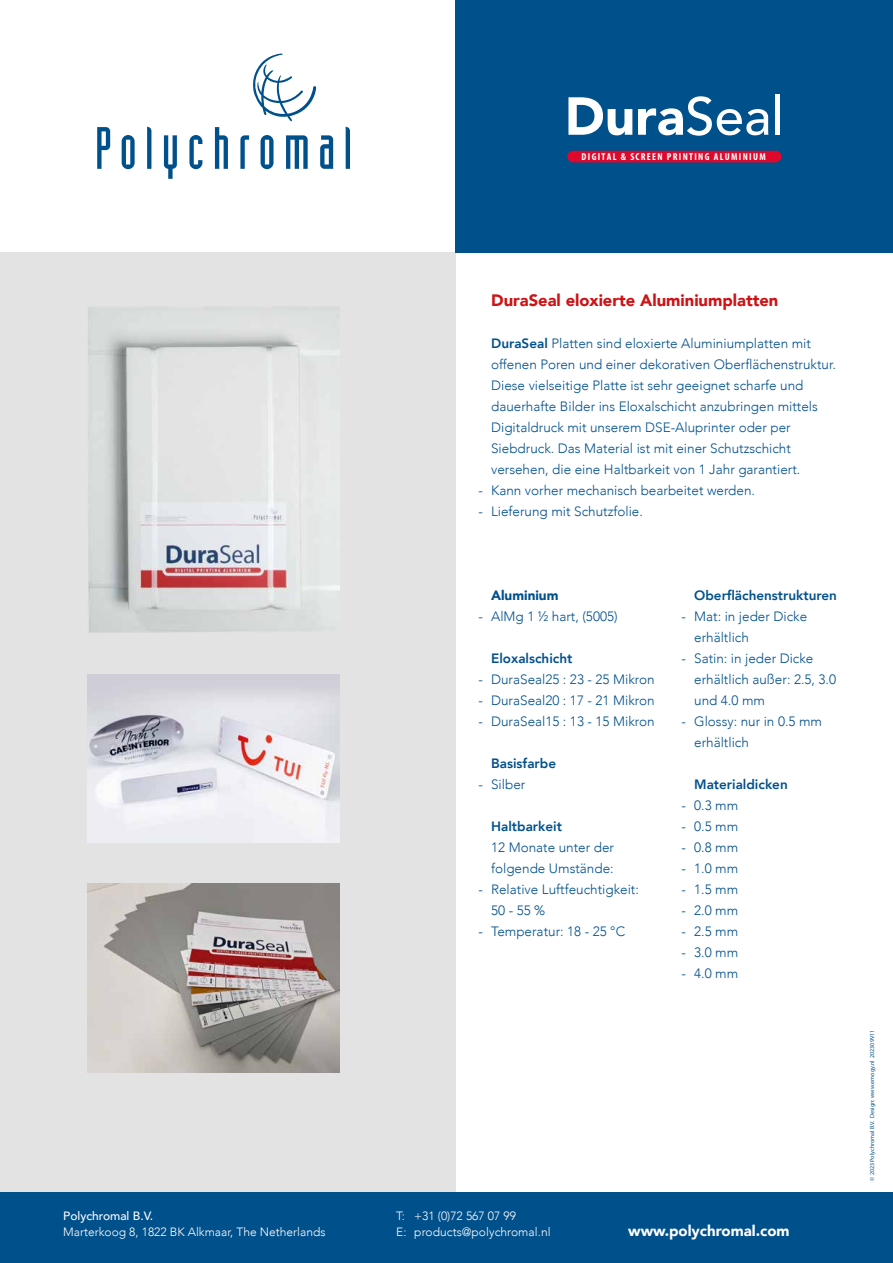
<style>
.page{position:relative;width:893px;height:1263px;background:#fff}
.page>*{position:absolute;margin:0;border:0;box-sizing:border-box;transform-origin:0 0}
.t1{font:900 16.5px "Avenir";color:#cd1316}
.t2{font:900 15px "Avenir";color:#fff}
.t3{font:300 13.5px/21px "Avenir";color:#00508c}
.t4{font:800 13.5px "Avenir";color:#00508c}
.t5{font:900 13.5px "Avenir";color:#00508c}
.t6{font:300 12px/16.5px "Avenir";color:#fff}
.t7{font:500 12px "Avenir";color:#fff}
.t8{font:700 condensed 10.05px "Myriad Pro";letter-spacing:.13em;color:#fff}
.t9{font:6px "Myriad Pro";color:#00508c}
.s1{font-weight:800}
</style>
<div class="page">
<div style="left:0;top:253px;width:456px;height:950px;background:#e3e3e3"></div>
<div style="left:456px;top:0;width:437px;height:253px;background:#00508c"></div>
<div style="left:0;top:1193px;width:893px;height:70px;background:#00508c"></div>
<svg style="left:164px;top:135px;width:13px;height:44px"></svg>
<svg style="left:97px;top:127px;width:13px;height:42px"></svg>
<svg style="left:122px;top:135px;width:13px;height:34px"></svg>
<svg style="left:147px;top:127px;width:4px;height:42px"></svg>
<svg style="left:189px;top:135px;width:13px;height:34px"></svg>
<svg style="left:215px;top:127px;width:13px;height:42px"></svg>
<svg style="left:240px;top:135px;width:9px;height:34px"></svg>
<svg style="left:261px;top:135px;width:13px;height:34px"></svg>
<svg style="left:286px;top:135px;width:22px;height:34px"></svg>
<svg style="left:320px;top:135px;width:13px;height:34px"></svg>
<svg style="left:346px;top:127px;width:4px;height:42px"></svg>
<svg style="left:253px;top:53px;width:63px;height:68px"></svg>
<img style="left:88px;top:306px;width:251px;height:327px">
<img style="left:88px;top:674px;width:251px;height:168px">
<img style="left:88px;top:884px;width:251px;height:188px">
<div style="left:567px;top:151px;width:214px;height:11px;background:#de082c;border-radius:6px"></div>
<svg style="left:568px;top:97px;width:64px;height:38px"></svg>
<svg style="left:638px;top:96px;width:130px;height:40px"></svg>
<div style="left:775px;top:95px;width:5px;height:40px;background:#fff"></div>
<p class="t7" style="left:63px;top:1205px;width:91px">Polychromal B.V.</p>
<p class="t6" style="left:63px;top:1224px;width:264px">Marterkoog 8, 1822 BK Alkmaar, The Netherlands</p>
<p class="t8" style="left:582px;top:151px;width:186px">DIGITAL &amp; SCREEN PRINTING ALUMINIUM</p>
<p class="t1" style="left:491px;top:286px;width:289px">DuraSeal eloxierte Aluminiumplatten</p>
<p class="t3" style="left:491px;top:333px;width:346px"><span class="s1">DuraSeal</span> Platten sind eloxierte Aluminiumplatten mit offenen Poren und einer dekorativen Oberflächenstruktur.<br>Diese vielseitige Platte ist sehr geeignet scharfe und dauerhafte Bilder ins Eloxalschicht anzubringen mittels Digitaldruck mit unserem DSE-Aluprinter oder per Siebdruck. Das Material ist mit einer Schutzschicht versehen, die eine Haltbarkeit von 1 Jahr garantiert.</p>
<p class="t3" style="left:478px;top:480px;width:278px">- Kann vorher mechanisch bearbeitet werden.</p>
<p class="t3" style="left:478px;top:501px;width:166px">- Lieferung mit Schutzfolie.</p>
<p class="t5" style="left:491px;top:584px;width:69px">Aluminium</p>
<p class="t3" style="left:478px;top:606px;width:141px">- AlMg 1 ½ hart, (5005)</p>
<p class="t4" style="left:491px;top:648px;width:83px">Eloxalschicht</p>
<p class="t3" style="left:478px;top:669px;width:178px">- DuraSeal25 : 23 - 25 Mikron</p>
<p class="t3" style="left:478px;top:690px;width:178px">- DuraSeal20 : 17 - 21 Mikron</p>
<p class="t3" style="left:478px;top:711px;width:178px">- DuraSeal15 : 13 - 15 Mikron</p>
<p class="t4" style="left:491px;top:753px;width:67px">Basisfarbe</p>
<p class="t3" style="left:478px;top:774px;width:49px">- Silber</p>
<p class="t4" style="left:491px;top:816px;width:72px">Haltbarkeit</p>
<p class="t3" style="left:491px;top:837px;width:124px">12 Monate unter der folgende Umstände:</p>
<p class="t3" style="left:491px;top:879px;width:149px;text-indent:-13px">- Relative Luftfeuchtigkeit:<br>50 - 55 %</p>
<p class="t3" style="left:478px;top:921px;width:148px">- Temperatur: 18 - 25 °C</p>
<p class="t4" style="left:694px;top:585px;width:144px">Oberflächenstrukturen</p>
<p class="t3" style="left:694px;top:606px;width:115px;text-indent:-13px">- Mat: in jeder Dicke erhältlich</p>
<p class="t3" style="left:694px;top:648px;width:143px;text-indent:-13px">- Satin: in jeder Dicke erhältlich außer: 2.5, 3.0 und 4.0 mm</p>
<p class="t3" style="left:694px;top:711px;width:129px;text-indent:-13px">- Glossy: nur in 0.5 mm erhältlich</p>
<p class="t4" style="left:694px;top:774px;width:95px">Materialdicken</p>
<p class="t3" style="left:681px;top:795px;width:58px">- 0.3 mm</p>
<p class="t3" style="left:681px;top:816px;width:58px">- 0.5 mm</p>
<p class="t3" style="left:681px;top:837px;width:58px">- 0.8 mm</p>
<p class="t3" style="left:681px;top:858px;width:58px">- 1.0 mm</p>
<p class="t3" style="left:681px;top:879px;width:58px">- 1.5 mm</p>
<p class="t3" style="left:681px;top:900px;width:58px">- 2.0 mm</p>
<p class="t3" style="left:681px;top:921px;width:58px">- 2.5 mm</p>
<p class="t3" style="left:681px;top:942px;width:58px">- 3.0 mm</p>
<p class="t3" style="left:681px;top:963px;width:58px">- 4.0 mm</p>
<p class="t6" style="left:396px;top:1207px;width:156px">T: +31 (0)72 567 07 99<br>E: products@polychromal.nl</p>
<p class="t2" style="left:628px;top:1218px;width:163px">www.polychromal.com</p>
<p class="t9" style="left:868px;top:1180px;width:152px;rotate:-90deg">© 2023 Polychromal B.V. Design: www.emogy.nl 202309V11</p>
</div>
